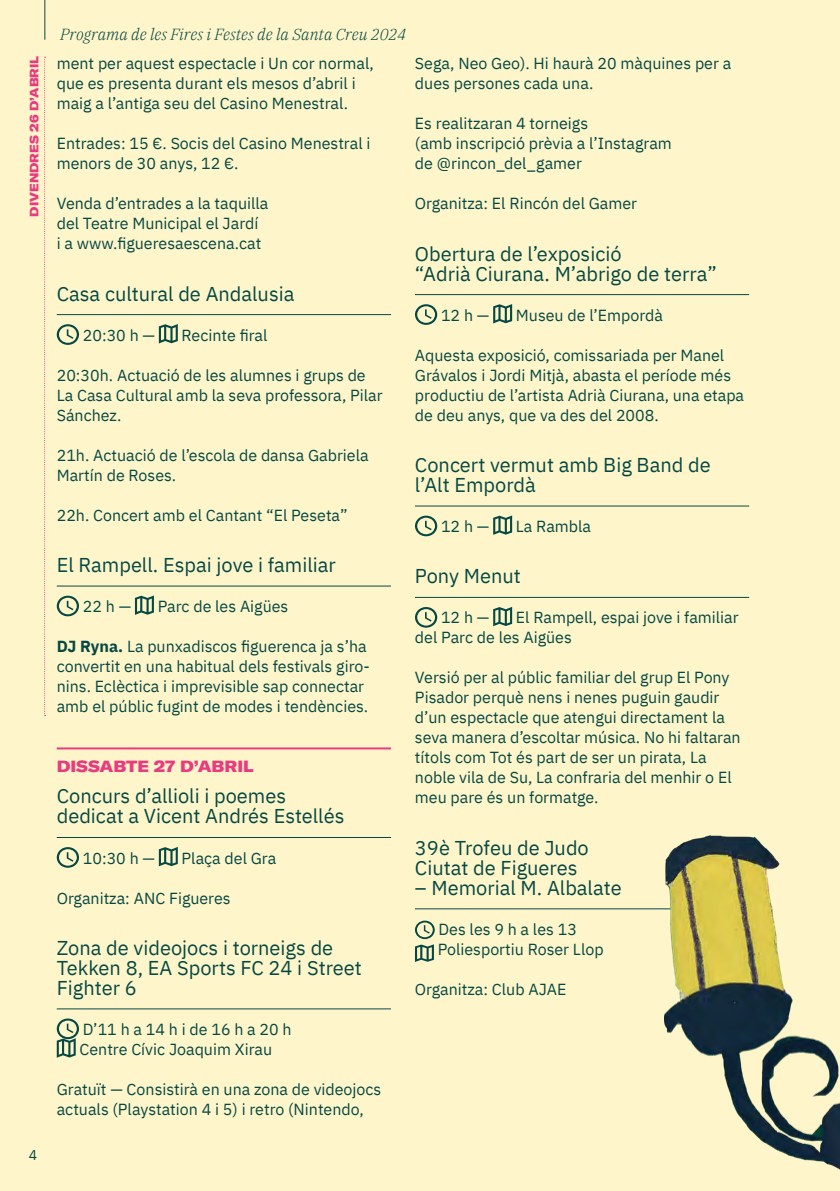
<style>
.page{position:relative;width:840px;height:1191px;background:#fff}
.page>*{position:absolute;margin:0;border:0;box-sizing:border-box;transform-origin:0 0}
.t1{font:20px/20px "IBM Plex Sans";color:#054944}
.t2{font:16px/20px "IBM Plex Sans";color:#054944}
.t3{font:italic 300 16px "IBM Plex Serif";color:#054944}
.t4{font:900 expanded 16px "GT America";color:#e83b80}
.t5{font:14px "IBM Plex Sans";color:#054944}
.t6{font:900 expanded 12px "GT America";color:#e83b80}
.s1{font-weight:700}
</style>
<div class="page">
<hr style="left:839px;top:0;width:1px;height:1191px;background:#fff5ca">
<div style="left:0;top:0;width:839px;height:1191px;background:#fff5ca"></div>
<hr style="left:44px;top:0;width:1px;height:40px;background:#054944">
<hr style="left:415px;top:294px;width:333px;height:1px;background:#054944">
<hr style="left:415px;top:505px;width:333px;height:1px;background:#054944">
<hr style="left:415px;top:597px;width:333px;height:1px;background:#054944">
<hr style="left:415px;top:908px;width:333px;height:1px;background:#054944">
<svg style="left:415px;top:304px;width:22px;height:21px"></svg>
<svg style="left:493px;top:304px;width:19px;height:19px"></svg>
<svg style="left:415px;top:515px;width:22px;height:21px"></svg>
<svg style="left:493px;top:515px;width:19px;height:20px"></svg>
<svg style="left:415px;top:607px;width:22px;height:20px"></svg>
<svg style="left:493px;top:607px;width:19px;height:19px"></svg>
<svg style="left:415px;top:920px;width:19px;height:42px"></svg>
<img style="left:663px;top:835px;width:176px;height:334px">
<hr style="left:57px;top:314px;width:334px;height:1px;background:#054944">
<hr style="left:57px;top:585px;width:334px;height:1px;background:#054944">
<hr style="left:57px;top:747px;width:334px;height:2px;background:#e83b80">
<hr style="left:57px;top:837px;width:334px;height:1px;background:#054944">
<hr style="left:57px;top:1008px;width:334px;height:1px;background:#054944">
<svg style="left:57px;top:324px;width:22px;height:21px"></svg>
<svg style="left:159px;top:324px;width:19px;height:19px"></svg>
<svg style="left:57px;top:595px;width:22px;height:21px"></svg>
<svg style="left:135px;top:595px;width:19px;height:20px"></svg>
<svg style="left:57px;top:847px;width:22px;height:20px"></svg>
<svg style="left:159px;top:847px;width:19px;height:19px"></svg>
<svg style="left:57px;top:1018px;width:22px;height:39px"></svg>
<svg style="left:44px;top:57px;width:2px;height:659px"></svg>
<p class="t6" style="left:26px;top:216px;width:162px;rotate:-90deg">DIVENDRES 26 D’ABRIL</p>
<p class="t5" style="left:29px;top:1144px;width:10px">4</p>
<p class="t3" style="left:60px;top:22px;width:347px">Programa de les Fires i Festes de la Santa Creu 2024</p>
<p class="t2" style="left:57px;top:52px;width:318px">ment per aquest espectacle i Un cor normal, que es presenta durant els mesos d’abril i maig a l’antiga seu del Casino Menestral.</p>
<p class="t2" style="left:57px;top:132px;width:315px">Entrades: 15 €. Socis del Casino Menestral i menors de 30 anys, 12 €.</p>
<p class="t2" style="left:57px;top:192px;width:213px">Venda d’entrades a la taquilla del Teatre Municipal el Jardí<br>i a www.figueresaescena.cat</p>
<p class="t1" style="left:57px;top:282px;width:239px">Casa cultural de Andalusia</p>
<p class="t2" style="left:83px;top:324px;width:74px">20:30 h —</p>
<p class="t2" style="left:181px;top:324px;width:87px">Recinte firal</p>
<p class="t2" style="left:57px;top:364px;width:327px">20:30h. Actuació de les alumnes i grups de<br>La Casa Cultural amb la seva professora, Pilar<br>Sánchez.</p>
<p class="t2" style="left:57px;top:444px;width:313px">21h. Actuació de l’escola de dansa Gabriela<br>Martín de Roses.</p>
<p class="t2" style="left:57px;top:504px;width:292px">22h. Concert amb el Cantant “El Peseta”</p>
<p class="t1" style="left:57px;top:553px;width:280px">El Rampell. Espai jove i familiar</p>
<p class="t2" style="left:83px;top:595px;width:50px">22 h —</p>
<p class="t2" style="left:158px;top:595px;width:132px">Parc de les Aigües</p>
<p class="t2" style="left:57px;top:635px;width:314px"><span class="s1">DJ Ryna.</span> La punxadiscos figuerenca ja s’ha convertit en una habitual dels festivals giro&shy;nins. Eclèctica i imprevisible sap connectar amb el públic fugint de modes i tendències.</p>
<p class="t4" style="left:57px;top:756px;width:198px">DISSABTE 27 D’ABRIL</p>
<p class="t1" style="left:57px;top:784px;width:289px">Concurs d’allioli i poemes dedicat a Vicent Andrés Estellés</p>
<p class="t2" style="left:83px;top:846px;width:74px">10:30 h —</p>
<p class="t2" style="left:181px;top:846px;width:96px">Plaça del Gra</p>
<p class="t2" style="left:57px;top:886px;width:175px">Organitza: ANC Figueres</p>
<p class="t1" style="left:57px;top:936px;width:306px">Zona de videojocs i torneigs de<br>Tekken 8, EA Sports FC 24 i Street<br>Fighter 6</p>
<p class="t2" style="left:79px;top:1018px;width:213px">D’11 h a 14 h i de 16 h a 20 h<br>Centre Cívic Joaquim Xirau</p>
<p class="t2" style="left:57px;top:1078px;width:326px">Gratuït — Consistirà en una zona de videojocs actuals (Playstation 4 i 5) i retro (Nintendo,</p>
<p class="t2" style="left:415px;top:52px;width:317px">Sega, Neo Geo). Hi haurà 20 màquines per a dues persones cada una.</p>
<p class="t2" style="left:415px;top:112px;width:258px">Es realitzaran 4 torneigs<br>(amb inscripció prèvia a l’Instagram de @rincon_del_gamer</p>
<p class="t2" style="left:415px;top:192px;width:223px">Organitza: El Rincón del Gamer</p>
<p class="t1" style="left:415px;top:242px;width:303px">Obertura de l’exposició<br>“Adrià Ciurana. M’abrigo de terra”</p>
<p class="t2" style="left:441px;top:304px;width:50px">12 h —</p>
<p class="t2" style="left:515px;top:304px;width:149px">Museu de l’Empordà</p>
<p class="t2" style="left:415px;top:344px;width:330px">Aquesta exposició, comissariada per Manel Grávalos i Jordi Mitjà, abasta el període més productiu de l’artista Adrià Ciurana, una etapa de deu anys, que va des del 2008.</p>
<p class="t1" style="left:415px;top:453px;width:297px">Concert vermut amb Big Band de l’Alt Empordà</p>
<p class="t2" style="left:441px;top:515px;width:50px">12 h —</p>
<p class="t2" style="left:515px;top:515px;width:77px">La Rambla</p>
<p class="t1" style="left:415px;top:564px;width:107px">Pony Menut</p>
<p class="t2" style="left:441px;top:606px;width:50px">12 h —</p>
<p class="t2" style="left:415px;top:606px;width:325px;text-indent:101px">El Rampell, espai jove i familiar del Parc de les Aigües</p>
<p class="t2" style="left:415px;top:666px;width:327px">Versió per al públic familiar del grup El Pony Pisador perquè nens i nenes puguin gaudir d’un espectacle que atengui directament la seva manera d’escoltar música. No hi faltaran títols com Tot és part de ser un pirata, La noble vila de Su, La confraria del menhir o El meu pare és un formatge.</p>
<p class="t1" style="left:415px;top:836px;width:175px">39è Trofeu de Judo<br>Ciutat de Figueres</p>
<p class="t1" style="left:415px;top:876px;width:208px">– Memorial M. Albalate</p>
<p class="t2" style="left:437px;top:918px;width:167px">Des les 9 h a les 13<br>Poliesportiu Roser Llop</p>
<p class="t2" style="left:415px;top:978px;width:153px">Organitza: Club AJAE</p>
</div>
